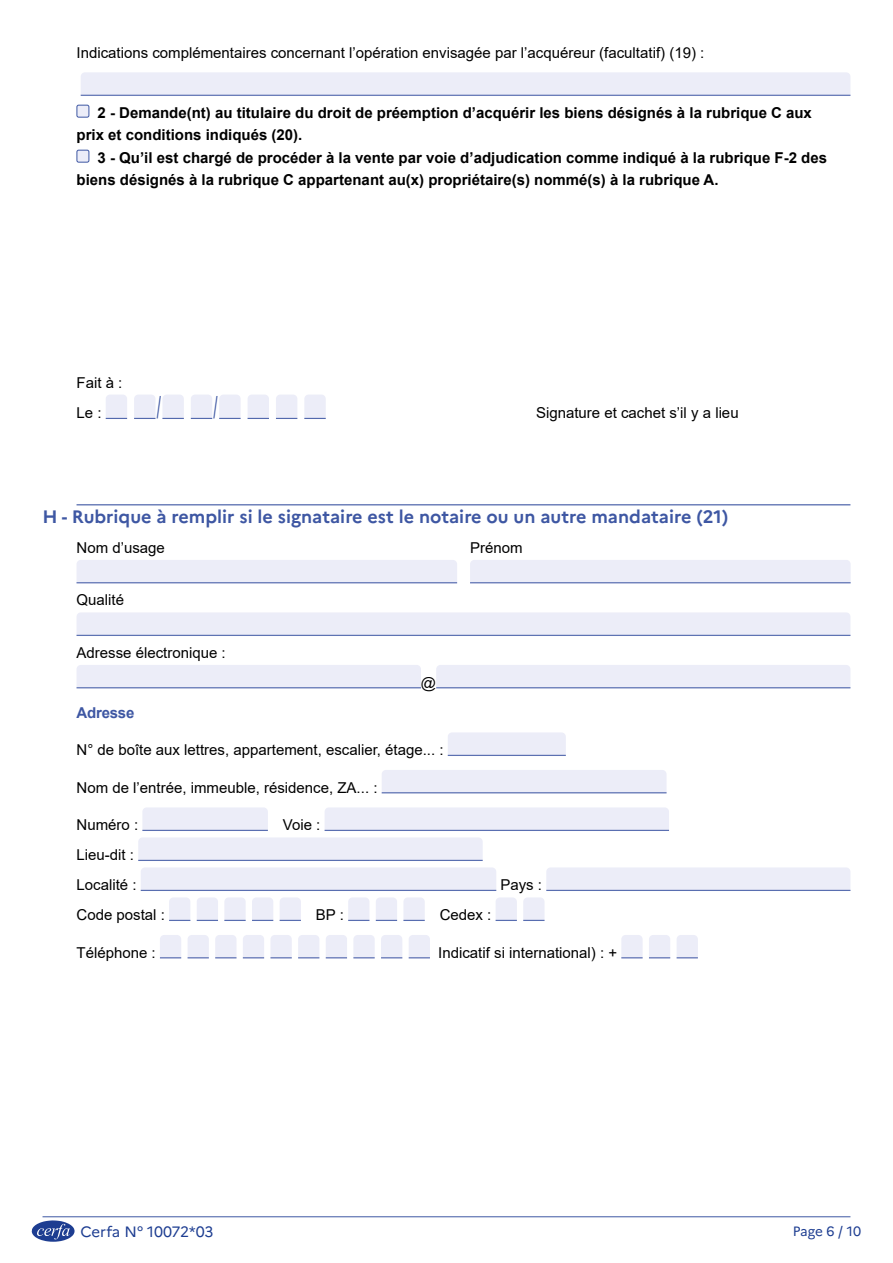
<style>
.page{position:relative;width:893px;height:1263px;background:#fff}
.page>*{position:absolute;margin:0;border:0;box-sizing:border-box;transform-origin:0 0}
.t1{font:30px "Arial";color:#3e57a3;scale:.5 1}
.h3_-_titre_sous-part{font:700 18px "Marianne";color:#3e57a3}
.sur-titre_champs_-_n{font:15px "Arial";color:#000}
.sur-titre_champs_-_n-2{font:700 15px "Arial";color:#000}
.t2{font:15px "Marianne";letter-spacing:-.01em;color:#1d3d91}
.sur-titre_champs_-_n-3{font:700 15px "Arial";letter-spacing:-.015em;color:#3e57a3}
.t3{font:13.5px "Marianne";letter-spacing:-.01em;color:#1d3d91}
</style>
<div class="page">
<hr style="left:43px;top:1216px;width:807px;height:1px;background:#3e57a3">
<svg style="left:31px;top:1220px;width:44px;height:22px"></svg>
<div style="left:81px;top:72px;width:769px;height:23px;background:#ecedf8"></div>
<hr style="left:81px;top:95px;width:769px;height:1px;background:#3e57a3">
<div style="left:77px;top:105px;width:12px;height:12px;background:#ecedf8;border-radius:2px"></div>
<div style="left:77px;top:105px;width:12px;height:13px;border:1px solid #3e57a3;border-radius:2px"></div>
<div style="left:77px;top:150px;width:12px;height:12px;background:#ecedf8;border-radius:2px"></div>
<div style="left:77px;top:150px;width:12px;height:13px;border:1px solid #3e57a3;border-radius:2px"></div>
<svg style="left:106px;top:395px;width:21px;height:24px"></svg>
<svg style="left:134px;top:395px;width:21px;height:24px"></svg>
<svg style="left:162px;top:395px;width:22px;height:24px"></svg>
<svg style="left:191px;top:395px;width:21px;height:24px"></svg>
<svg style="left:219px;top:395px;width:22px;height:24px"></svg>
<svg style="left:248px;top:395px;width:21px;height:24px"></svg>
<svg style="left:276px;top:395px;width:21px;height:24px"></svg>
<svg style="left:304px;top:395px;width:22px;height:24px"></svg>
<hr style="left:77px;top:504px;width:773px;height:1px;background:#3e57a3">
<div style="left:77px;top:560px;width:380px;height:22px;background:#ecedf8"></div>
<hr style="left:77px;top:582px;width:380px;height:1px;background:#3e57a3">
<div style="left:470px;top:560px;width:381px;height:22px;background:#ecedf8"></div>
<hr style="left:470px;top:582px;width:381px;height:1px;background:#3e57a3">
<div style="left:77px;top:612px;width:773px;height:23px;background:#ecedf8"></div>
<hr style="left:77px;top:635px;width:773px;height:1px;background:#3e57a3">
<div style="left:77px;top:665px;width:344px;height:22px;background:#ecedf8"></div>
<hr style="left:77px;top:687px;width:344px;height:1px;background:#3e57a3">
<div style="left:436px;top:665px;width:414px;height:22px;background:#ecedf8"></div>
<hr style="left:436px;top:687px;width:414px;height:1px;background:#3e57a3">
<div style="left:448px;top:732px;width:118px;height:23px;background:#ecedf8"></div>
<hr style="left:448px;top:755px;width:118px;height:1px;background:#3e57a3">
<div style="left:382px;top:770px;width:284px;height:22px;background:#ecedf8"></div>
<hr style="left:382px;top:792px;width:284px;height:1px;background:#3e57a3">
<div style="left:142px;top:807px;width:126px;height:23px;background:#ecedf8"></div>
<hr style="left:142px;top:830px;width:126px;height:1px;background:#3e57a3">
<div style="left:325px;top:807px;width:344px;height:23px;background:#ecedf8"></div>
<hr style="left:325px;top:830px;width:344px;height:1px;background:#3e57a3">
<div style="left:138px;top:837px;width:345px;height:23px;background:#ecedf8"></div>
<hr style="left:138px;top:860px;width:345px;height:1px;background:#3e57a3">
<div style="left:141px;top:867px;width:355px;height:23px;background:#ecedf8"></div>
<hr style="left:141px;top:890px;width:355px;height:1px;background:#3e57a3">
<div style="left:546px;top:867px;width:304px;height:23px;background:#ecedf8"></div>
<hr style="left:546px;top:890px;width:304px;height:1px;background:#3e57a3">
<svg style="left:169px;top:897px;width:21px;height:24px"></svg>
<svg style="left:197px;top:897px;width:21px;height:24px"></svg>
<svg style="left:224px;top:897px;width:22px;height:24px"></svg>
<svg style="left:252px;top:897px;width:21px;height:24px"></svg>
<svg style="left:280px;top:897px;width:21px;height:24px"></svg>
<svg style="left:348px;top:897px;width:21px;height:24px"></svg>
<svg style="left:376px;top:897px;width:21px;height:24px"></svg>
<svg style="left:403px;top:897px;width:22px;height:24px"></svg>
<svg style="left:496px;top:897px;width:21px;height:24px"></svg>
<svg style="left:523px;top:897px;width:21px;height:24px"></svg>
<svg style="left:160px;top:935px;width:21px;height:23px"></svg>
<svg style="left:188px;top:935px;width:21px;height:23px"></svg>
<svg style="left:215px;top:935px;width:21px;height:23px"></svg>
<svg style="left:243px;top:935px;width:21px;height:23px"></svg>
<svg style="left:270px;top:935px;width:22px;height:23px"></svg>
<svg style="left:298px;top:935px;width:21px;height:23px"></svg>
<svg style="left:326px;top:935px;width:21px;height:23px"></svg>
<svg style="left:353px;top:935px;width:22px;height:23px"></svg>
<svg style="left:381px;top:935px;width:21px;height:23px"></svg>
<svg style="left:409px;top:935px;width:21px;height:23px"></svg>
<svg style="left:621px;top:935px;width:22px;height:23px"></svg>
<svg style="left:649px;top:935px;width:21px;height:23px"></svg>
<svg style="left:677px;top:935px;width:21px;height:23px"></svg>
<p class="sur-titre_champs_-_n" style="left:77px;top:42px;width:629px">Indications complémentaires concernant l’opération envisagée par l’acquéreur (facultatif) (19) :</p>
<p class="sur-titre_champs_-_n-2" style="left:98px;top:102px;width:716px">2 - Demande(nt) au titulaire du droit de préemption d’acquérir les biens désignés à la rubrique C aux</p>
<p class="sur-titre_champs_-_n-2" style="left:77px;top:124px;width:227px">prix et conditions indiqués (20).</p>
<p class="sur-titre_champs_-_n-2" style="left:98px;top:147px;width:731px">3 - Qu’il est chargé de procéder à la vente par voie d’adjudication comme indiqué à la rubrique F-2 des</p>
<p class="sur-titre_champs_-_n-2" style="left:77px;top:169px;width:644px">biens désignés à la rubrique C appartenant au(x) propriétaire(s) nommé(s) à la rubrique A.</p>
<p class="sur-titre_champs_-_n" style="left:77px;top:372px;width:47px">Fait à :</p>
<p class="sur-titre_champs_-_n" style="left:77px;top:402px;width:27px">Le :</p>
<p class="t1" style="left:157px;top:386px;width:10px">/</p>
<p class="t1" style="left:214px;top:386px;width:10px">/</p>
<p class="sur-titre_champs_-_n" style="left:536px;top:402px;width:204px">Signature et cachet s’il y a lieu</p>
<p class="h3_-_titre_sous-part" style="left:43px;top:505px;width:687px">H - Rubrique à remplir si le signataire est le notaire ou un autre mandataire (21)</p>
<p class="sur-titre_champs_-_n" style="left:77px;top:537px;width:90px">Nom d’usage</p>
<p class="sur-titre_champs_-_n" style="left:470px;top:537px;width:54px">Prénom</p>
<p class="sur-titre_champs_-_n" style="left:77px;top:589px;width:49px">Qualité</p>
<p class="sur-titre_champs_-_n" style="left:77px;top:642px;width:151px">Adresse électronique :</p>
<p class="sur-titre_champs_-_n" style="left:421px;top:672px;width:17px">@</p>
<p class="sur-titre_champs_-_n-3" style="left:77px;top:702px;width:59px">Adresse</p>
<p class="sur-titre_champs_-_n" style="left:77px;top:739px;width:369px">N° de boîte aux lettres, appartement, escalier, étage... :</p>
<p class="sur-titre_champs_-_n" style="left:77px;top:777px;width:302px">Nom de l’entrée, immeuble, résidence, ZA... :</p>
<p class="sur-titre_champs_-_n" style="left:77px;top:814px;width:63px">Numéro :</p>
<p class="sur-titre_champs_-_n" style="left:283px;top:814px;width:39px">Voie :</p>
<p class="sur-titre_champs_-_n" style="left:77px;top:844px;width:59px">Lieu-dit :</p>
<p class="sur-titre_champs_-_n" style="left:77px;top:874px;width:62px">Localité :</p>
<p class="sur-titre_champs_-_n" style="left:500px;top:874px;width:43px">Pays :</p>
<p class="sur-titre_champs_-_n" style="left:77px;top:904px;width:90px">Code postal :</p>
<p class="sur-titre_champs_-_n" style="left:316px;top:904px;width:30px">BP :</p>
<p class="sur-titre_champs_-_n" style="left:440px;top:904px;width:53px">Cedex :</p>
<p class="sur-titre_champs_-_n" style="left:77px;top:942px;width:81px">Téléphone :</p>
<p class="sur-titre_champs_-_n" style="left:438px;top:942px;width:180px">Indicatif si international) : +</p>
<p class="t2" style="left:80px;top:1222px;width:135px">Cerfa N° 10072*03</p>
<p class="t3" style="left:793px;top:1223px;width:70px">Page 6 / 10</p>
</div>
